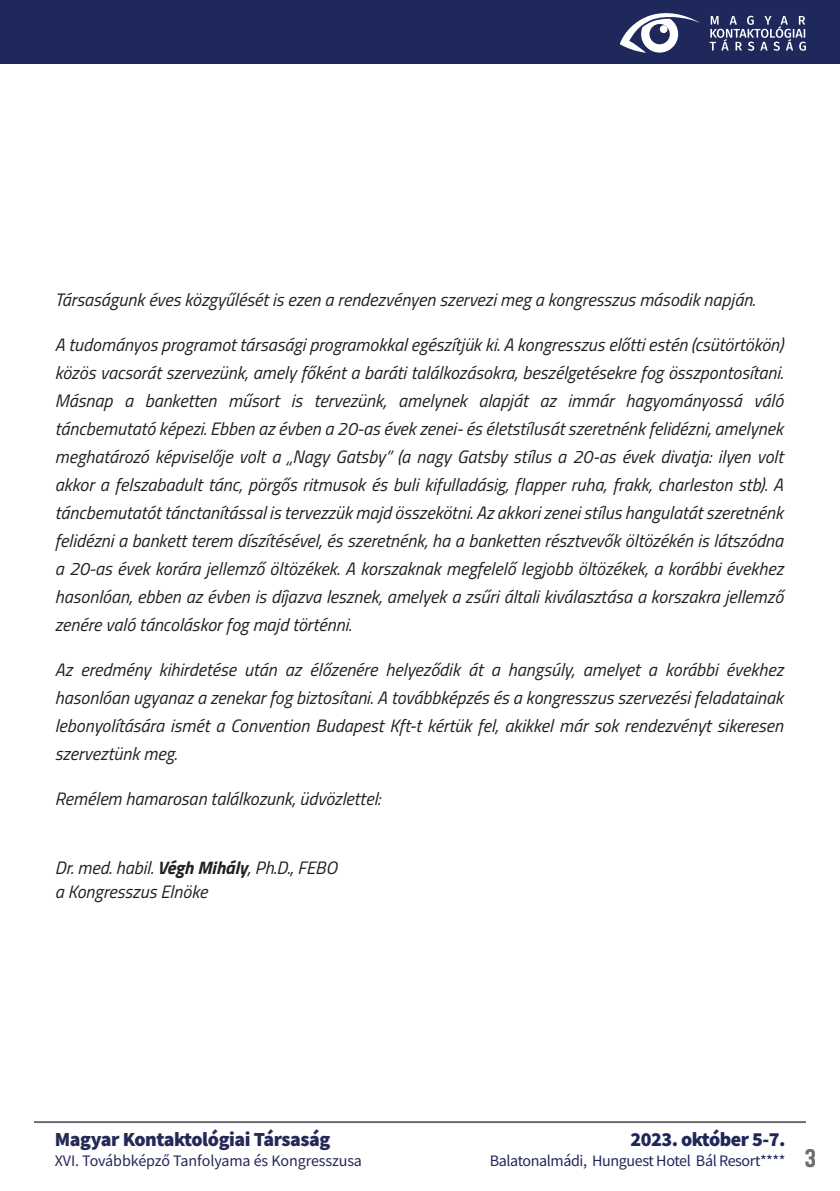
<style>
.page{position:relative;width:840px;height:1191px;background:#fff}
.page>*{position:absolute;margin:0;border:0;box-sizing:border-box;transform-origin:0 0}
.t1{font:800 26px "Akhand";color:#6c6d70}
.t2{font:900 20px "Source Sans Pro";letter-spacing:-.02em;color:#252957}
.t3{font:900 20px "Source Sans Pro";letter-spacing:-.025em;color:#1f285b}
.t4{font:italic 18px/28px "Titillium Web";color:#231f20;text-align:justify}
.t5{font:16px "Source Sans Pro";letter-spacing:-.025em;color:#1f285b}
.t6{font:16px "Source Sans Pro";letter-spacing:-.005em;color:#252957}
.s1{font-weight:700}
</style>
<div class="page">
<div style="left:0;top:0;width:839px;height:64px;background:#1f285b"></div>
<hr style="left:34px;top:1121px;width:771px;height:2px;background:#6c6d70">
<svg style="left:619px;top:13px;width:81px;height:40px"></svg>
<div style="left:659px;top:25px;width:8px;height:8px;background:#fff;border-radius:50%"></div>
<svg style="left:709px;top:16px;width:96px;height:35px"></svg>
<p class="t4" style="left:55px;top:284px;width:701px">Társaságunk éves közgyűlését is ezen a rendezvényen szervezi meg a kongresszus második napján.</p>
<p class="t4" style="left:55px;top:329px;width:729px">A tudományos programot társasági programokkal egészítjük ki. A kongresszus előtti estén (csütörtökön) közös vacsorát szervezünk, amely főként a baráti találkozásokra, beszélgetésekre fog összpontosítani.<br>Másnap a banketten műsort is tervezünk, amelynek alapját az immár hagyományossá váló táncbemutató képezi. Ebben az évben a 20-as évek zenei- és életstílusát szeretnénk felidézni, amelynek meghatározó képviselője volt a „Nagy Gatsby” (a nagy Gatsby stílus a 20-as évek divatja: ilyen volt akkor a felszabadult tánc, pörgős ritmusok és buli kifulladásig, flapper ruha, frakk, charleston stb). A táncbemutatót tánctanítással is tervezzük majd összekötni. Az akkori zenei stílus hangulatát szeretnénk felidézni a bankett terem díszítésével, és szeretnénk, ha a banketten résztvevők öltözékén is látszódna a 20-as évek korára jellemző öltözékek. A korszaknak megfelelő legjobb öltözékek, a korábbi évekhez hasonlóan, ebben az évben is díjazva lesznek, amelyek a zsűri általi kiválasztása a korszakra jellemző zenére való táncoláskor fog majd történni.</p>
<p class="t4" style="left:55px;top:654px;width:729px">Az eredmény kihirdetése után az élőzenére helyeződik át a hangsúly, amelyet a korábbi évekhez hasonlóan ugyanaz a zenekar fog biztosítani. A továbbképzés és a kongresszus szervezési feladatainak lebonyolítására ismét a Convention Budapest Kft-t kértük fel, akikkel már sok rendezvényt sikeresen szerveztünk meg.</p>
<p class="t4" style="left:55px;top:783px;width:327px">Remélem hamarosan találkozunk, üdvözlettel:</p>
<p class="t4" style="left:55px;top:852px;width:283px">Dr. med. habil. <span class="s1">Végh Mihály</span>, Ph.D., FEBO</p>
<p class="t4" style="left:55px;top:876px;width:154px">a Kongresszus Elnöke</p>
<p class="t2" style="left:55px;top:1126px;width:277px">Magyar Kontaktológiai Társaság</p>
<p class="t6" style="left:55px;top:1151px;width:308px">XVI. Továbbképző Tanfolyama és Kongresszusa</p>
<p class="t3" style="left:630px;top:1126px;width:156px">2023. október 5-7.</p>
<p class="t5" style="left:489px;top:1151px;width:297px">Balatonalmádi, Hunguest Hotel Bál Resort****</p>
<h1 class="t1" style="left:804px;top:1144px;width:13px">3</h1>
</div>
